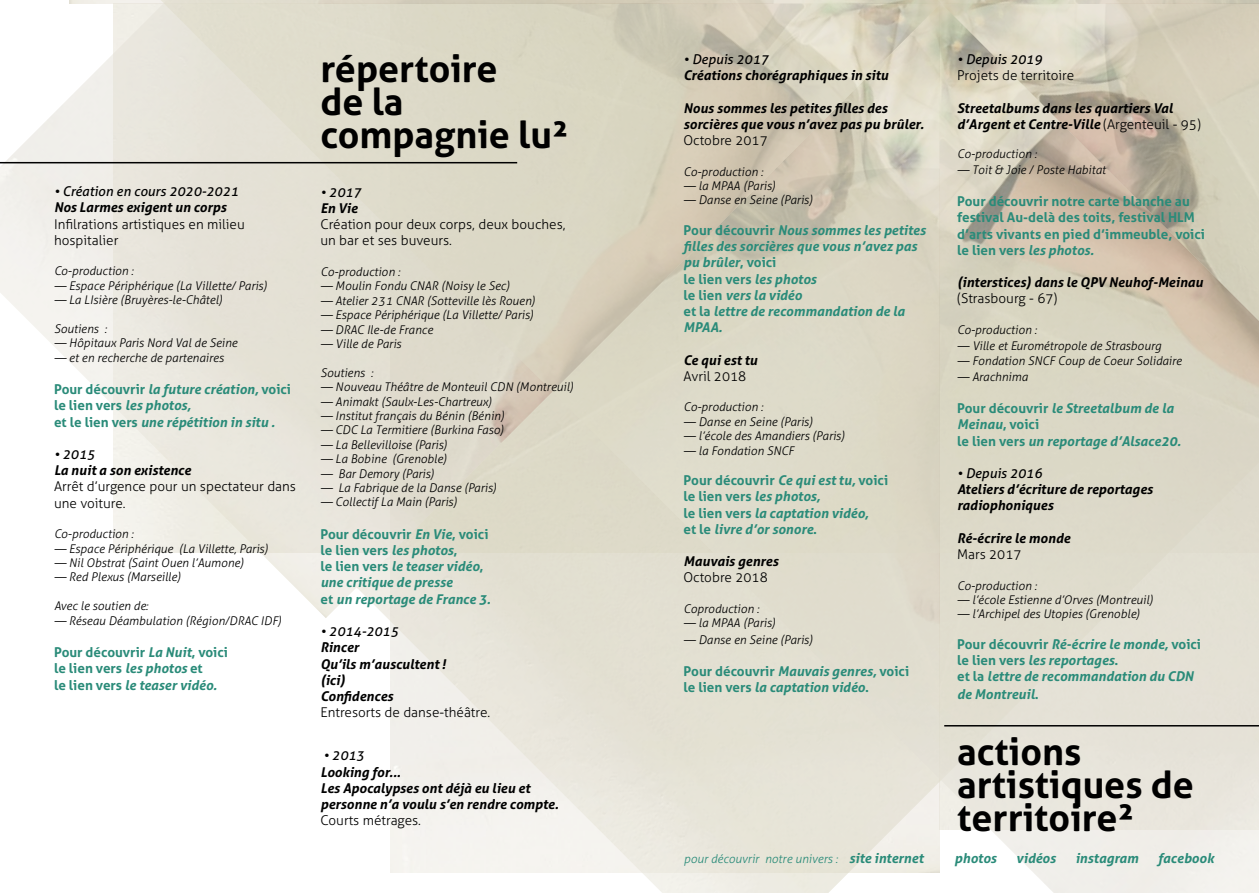
<style>
.page{position:relative;width:1259px;height:893px;background:#fff}
.page>*{position:absolute;margin:0;border:0;box-sizing:border-box;transform-origin:0 0}
.t1{font:700 37.5px/33px "Aller";color:#000}
.t2{font:italic 700 13.5px/16.2px "Aller";color:#2a8b79}
.t3{font:italic 700 13.5px/16.2px "Aller";color:#000}
.t4{font:300 13.5px/16.2px "Aller";color:#000}
.t5{font:700 13.5px/16.2px "Aller";color:#2a8b79}
.t6{font:italic 13.5px "Aller";color:#000}
.t7{font:italic 300 12px "Aller";color:#000}
.t8{font:italic 300 12px "Aller";color:#2a8b79}
.s1{font-style:normal}
.s2{font-style:italic}
.s3{font-weight:300;font-style:normal}
.s4{font-weight:700;font-size:13.5px}
</style>
<div class="page">
<img style="left:0;top:0;width:1259px;height:893px">
<hr style="left:0;top:162px;width:517px;height:1px;background:#000">
<hr style="left:944px;top:725px;width:315px;height:1px;background:#000">
<p class="t6" style="left:54px;top:183px;width:186px">• Création en cours 2020-2021</p>
<p class="t3" style="left:54px;top:199px;width:174px">Nos Larmes exigent un corps</p>
<p class="t4" style="left:54px;top:216px;width:192px">Infilrations artistiques en milieu hospitalier</p>
<p class="t7" style="left:54px;top:264px;width:81px">Co-production :</p>
<p class="t7" style="left:54px;top:278px;width:214px">— Espace Périphérique (La Villette/ Paris)</p>
<p class="t7" style="left:54px;top:293px;width:170px">— La LIsière (Bruyères-le-Châtel)</p>
<p class="t7" style="left:54px;top:322px;width:54px">Soutiens :</p>
<p class="t7" style="left:54px;top:336px;width:185px">— Hôpitaux Paris Nord Val de Seine</p>
<p class="t7" style="left:54px;top:350px;width:171px">— et en recherche de partenaires</p>
<p class="t2" style="left:54px;top:381px;width:239px"><span class="s1">Pour découvrir</span> la future création, <span class="s1">voici le lien vers</span> les photos,<br><span class="s1">et le lien vers</span> une répétition in situ .</p>
<p class="t6" style="left:54px;top:446px;width:42px">• 2015</p>
<p class="t3" style="left:54px;top:462px;width:138px">La nuit a son existence</p>
<p class="t4" style="left:54px;top:479px;width:243px">Arrêt d’urgence pour un spectateur dans une voiture.</p>
<p class="t7" style="left:54px;top:527px;width:81px">Co-production :</p>
<p class="t7" style="left:54px;top:541px;width:215px">— Espace Périphérique (La Villette, Paris)</p>
<p class="t7" style="left:54px;top:556px;width:191px">— Nil Obstrat (Saint Ouen l’Aumone)</p>
<p class="t7" style="left:54px;top:570px;width:128px">— Red Plexus (Marseille)</p>
<p class="t7" style="left:54px;top:599px;width:96px">Avec le soutien de:</p>
<p class="t7" style="left:54px;top:613px;width:229px">— Réseau Déambulation (Région/DRAC IDF)</p>
<p class="t5" style="left:54px;top:644px;width:175px">Pour découvrir <span class="s2">La Nuit</span>, voici le lien vers <span class="s2">les photos</span> et<br>le lien vers <span class="s2">le teaser vidéo.</span></p>
<h1 class="t1" style="left:320px;top:52px;width:250px">répertoire<br>de la compagnie lu²</h1>
<p class="t6" style="left:320px;top:184px;width:42px">• 2017</p>
<p class="t3" style="left:320px;top:200px;width:39px">En Vie</p>
<p class="t4" style="left:320px;top:216px;width:247px">Création pour deux corps, deux bouches, un bar et ses buveurs.</p>
<p class="t7" style="left:320px;top:265px;width:81px">Co-production :</p>
<p class="t7" style="left:320px;top:279px;width:191px">— Moulin Fondu CNAR (Noisy le Sec)</p>
<p class="t7" style="left:320px;top:293px;width:216px">— Atelier 231 CNAR (Sotteville lès Rouen)</p>
<p class="t7" style="left:320px;top:308px;width:214px">— Espace Périphérique (La Villette/ Paris)</p>
<p class="t7" style="left:320px;top:322px;width:114px">— DRAC Ile-de France</p>
<p class="t7" style="left:320px;top:337px;width:82px">— Ville de Paris</p>
<p class="t7" style="left:320px;top:365px;width:54px">Soutiens :</p>
<p class="t7" style="left:320px;top:380px;width:254px">— Nouveau Théâtre de Monteuil CDN (Montreuil)</p>
<p class="t7" style="left:320px;top:394px;width:173px">— Animakt (Saulx-Les-Chartreux)</p>
<p class="t7" style="left:320px;top:409px;width:185px">— Institut français du Bénin (Bénin)</p>
<p class="t7" style="left:320px;top:423px;width:185px">— CDC La Termitiere (Burkina Faso)</p>
<p class="t7" style="left:320px;top:437px;width:128px">— La Bellevilloise (Paris)</p>
<p class="t7" style="left:320px;top:452px;width:128px">— La Bobine (Grenoble)</p>
<p class="t7" style="left:320px;top:466px;width:115px">— Bar Demory (Paris)</p>
<p class="t7" style="left:320px;top:481px;width:178px">— La Fabrique de la Danse (Paris)</p>
<p class="t7" style="left:320px;top:495px;width:138px">— Collectif La Main (Paris)</p>
<p class="t2" style="left:320px;top:526px;width:172px"><span class="s1">Pour découvrir</span> En Vie<span class="s1">, voici le lien vers</span> les photos<span class="s1">,<br>le lien vers</span> le teaser vidéo<span class="s1">, </span>une critique de presse<br><span class="s1">et</span> un reportage de France 3.</p>
<p class="t6" style="left:320px;top:623px;width:80px">• 2014-2015</p>
<p class="t3" style="left:320px;top:639px;width:127px">Rincer<br>Qu’ils m’auscultent ! (ici)<br>Confidences</p>
<p class="t4" style="left:320px;top:704px;width:171px">Entresorts de danse-théâtre.</p>
<p class="t6" style="left:323px;top:747px;width:42px">• 2013</p>
<p class="t3" style="left:320px;top:763px;width:240px">Looking for...<br>Les Apocalypses ont déjà eu lieu et personne n’a voulu s’en rendre compte.</p>
<p class="t4" style="left:320px;top:812px;width:102px">Courts métrages.</p>
<p class="t6" style="left:683px;top:51px;width:87px">• Depuis 2017</p>
<p class="t3" style="left:683px;top:67px;width:206px">Créations chorégraphiques in situ</p>
<p class="t3" style="left:683px;top:100px;width:242px">Nous sommes les petites filles des sorcières que vous n’avez pas pu brûler.</p>
<p class="t4" style="left:683px;top:132px;width:86px">Octobre 2017</p>
<p class="t7" style="left:683px;top:164px;width:81px">Co-production :</p>
<p class="t7" style="left:683px;top:178px;width:93px">— la MPAA (Paris)</p>
<p class="t7" style="left:683px;top:193px;width:131px">— Danse en Seine (Paris)</p>
<p class="t2" style="left:683px;top:222px;width:244px"><span class="s1">Pour découvrir</span> Nous sommes les petites filles des sorcières que vous n’avez pas pu brûler<span class="s1">, voici<br>le lien vers</span> les photos<br><span class="s1">le lien</span> vers la vidéo<br><span class="s1">et la</span> lettre de recommandation de la<br>MPAA.</p>
<p class="t3" style="left:683px;top:352px;width:75px">Ce qui est tu</p>
<p class="t4" style="left:683px;top:368px;width:64px">Avril 2018</p>
<p class="t7" style="left:683px;top:400px;width:81px">Co-production :</p>
<p class="t7" style="left:683px;top:414px;width:131px">— Danse en Seine (Paris)</p>
<p class="t7" style="left:683px;top:429px;width:163px">— l’école des Amandiers (Paris)</p>
<p class="t7" style="left:683px;top:443px;width:112px">— la Fondation SNCF</p>
<p class="t2" style="left:683px;top:472px;width:206px"><span class="s1">Pour découvrir</span> Ce qui est tu, <span class="s1">voici le lien vers</span> les photos,<br><span class="s1">le lien vers</span> la captation vidéo,<br><span class="s1">et le</span> livre d’or sonore<span class="s1">.</span></p>
<p class="t3" style="left:683px;top:553px;width:96px">Mauvais genres</p>
<p class="t4" style="left:683px;top:569px;width:86px">Octobre 2018</p>
<p class="t7" style="left:683px;top:601px;width:77px">Coproduction :</p>
<p class="t7" style="left:683px;top:616px;width:93px">— la MPAA (Paris)</p>
<p class="t7" style="left:683px;top:632px;width:131px">— Danse en Seine (Paris)</p>
<p class="t2" style="left:683px;top:663px;width:227px"><span class="s1">Pour découvrir</span> Mauvais genres, <span class="s1">voici le lien vers</span> la captation vidéo<span class="s1">.</span></p>
<p class="t6" style="left:957px;top:51px;width:87px">• Depuis 2019</p>
<p class="t4" style="left:957px;top:67px;width:118px">Projets de territoire</p>
<p class="t3" style="left:957px;top:100px;width:245px">Streetalbums dans les quartiers Val d’Argent et Centre-Ville <span class="s3">(Argenteuil - 95)</span></p>
<p class="t7" style="left:957px;top:146px;width:81px">Co-production :</p>
<p class="t7" style="left:957px;top:162px;width:150px">— Toit &amp; Joie / Poste Habitat</p>
<p class="t5" style="left:957px;top:193px;width:249px">Pour découvrir notre carte blanche au festival Au-delà des toits, festival HLM d’arts vivants en pied d’immeuble, voici le lien vers <span class="s2">les photos.</span></p>
<p class="t3" style="left:957px;top:274px;width:247px">(interstices) dans le QPV Neuhof-Meinau</p>
<p class="t4" style="left:957px;top:290px;width:102px">(Strasbourg - 67)</p>
<p class="t7" style="left:957px;top:322px;width:81px">Co-production :</p>
<p class="t7" style="left:957px;top:339px;width:205px">— Ville et Eurométropole de Strasbourg</p>
<p class="t7" style="left:957px;top:353px;width:226px">— Fondation SNCF Coup de Coeur Solidaire</p>
<p class="t7" style="left:957px;top:369px;width:72px">— Arachnima</p>
<p class="t2" style="left:957px;top:400px;width:225px"><span class="s1">Pour découvrir</span> le Streetalbum de la<br>Meinau<span class="s1">, voici<br>le lien vers</span> un reportage d’Alsace20.</p>
<p class="t6" style="left:957px;top:465px;width:87px">• Depuis 2016</p>
<p class="t3" style="left:957px;top:481px;width:197px">Ateliers d’écriture de reportages radiophoniques</p>
<p class="t3" style="left:957px;top:530px;width:115px">Ré-écrire le monde</p>
<p class="t4" style="left:957px;top:546px;width:66px">Mars 2017</p>
<p class="t7" style="left:957px;top:578px;width:81px">Co-production :</p>
<p class="t7" style="left:957px;top:592px;width:197px">— l’école Estienne d’Orves (Montreuil)</p>
<p class="t7" style="left:957px;top:607px;width:184px">— l’Archipel des Utopies (Grenoble)</p>
<p class="t2" style="left:957px;top:636px;width:245px"><span class="s1">Pour découvrir</span> Ré-écrire le monde, <span class="s1">voici le lien vers</span> les reportages<span class="s1">.<br>et la</span> lettre de recommandation du CDN</p>
<p class="t2" style="left:957px;top:686px;width:83px">de Montreuil<span class="s1">.</span></p>
<h1 class="t1" style="left:957px;top:735px;width:238px">actions artistiques de territoire²</h1>
<p class="t8" style="left:684px;top:851px;width:241px">pour découvrir notre univers : <span class="s4">site internet</span></p>
<p class="t2" style="left:954px;top:850px;width:43px">photos</p>
<p class="t2" style="left:1016px;top:850px;width:41px">vidéos</p>
<p class="t2" style="left:1075px;top:850px;width:65px">instagram</p>
<p class="t2" style="left:1158px;top:850px;width:57px">facebook</p>
</div>
